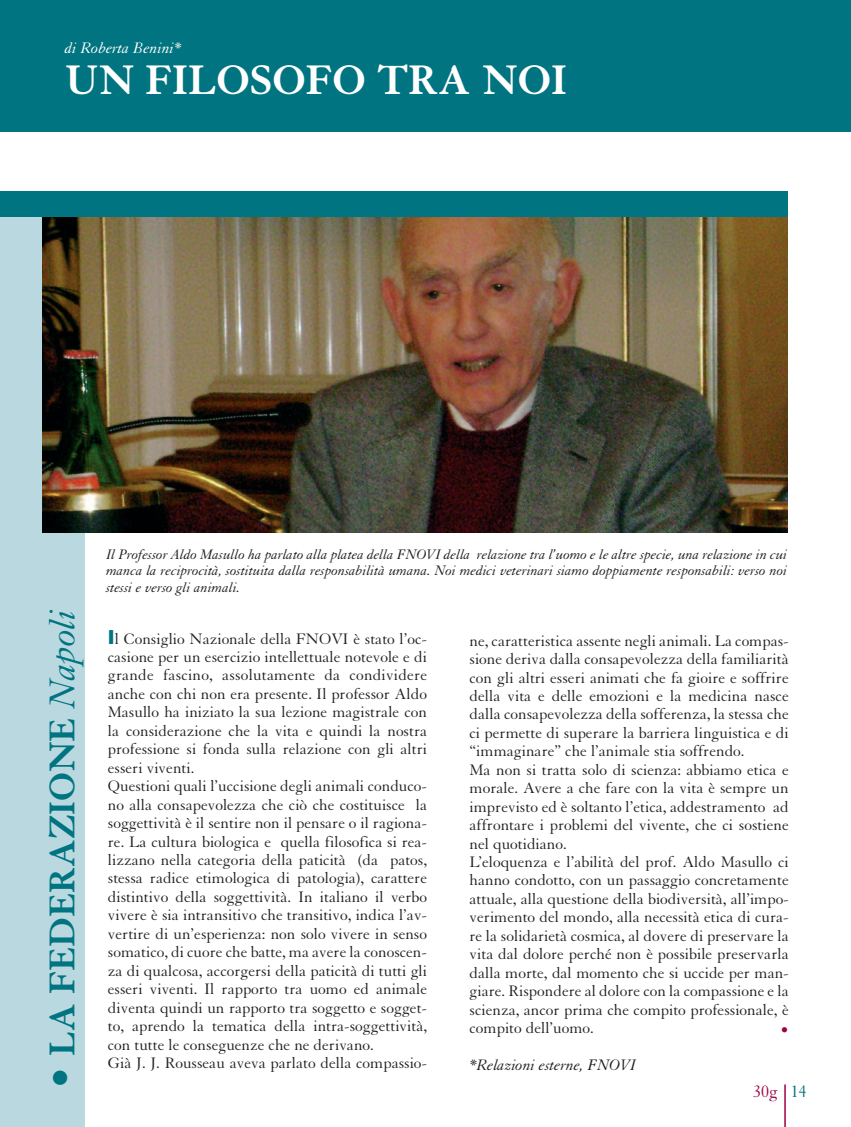
<style>
.page{position:relative;width:851px;height:1127px;background:#fff}
.page>*{position:absolute;margin:0;border:0;box-sizing:border-box;transform-origin:0 0}
.t1{font:700 45px "Granjon";color:#fff}
.t2{font:700 39px "Granjon";letter-spacing:-.005em;color:#007480}
.t3{font:18px "Granjon";color:#9e0147}
.t4{font:16.5px/18.5px "Granjon";color:#231f20}
.t5{font:italic 16.5px "Granjon";color:#231f20}
.t6{font:italic 16.5px "Granjon";color:#fff}
.t7{font:16.5px "Granjon";color:#9e0147}
.t8{font:italic 15px/16.5px "Granjon";color:#231f20;text-align:justify}
.s1{font-size:45px}
.s2{font-weight:400;font-style:italic}
.s3{font-family:"Folio";font-weight:700;font-size:19.5px;color:#007480}
.s4{color:#007480}
</style>
<div class="page">
<div style="left:0;top:191px;width:85px;height:936px;background:#bad8df"></div>
<hr style="left:784px;top:1084px;width:1px;height:43px;background:#9e0147">
<div style="left:0;top:0;width:850px;height:132px;background:#007480"></div>
<img style="left:43px;top:217px;width:744px;height:316px">
<div style="left:0;top:191px;width:787px;height:26px;background:#007480"></div>
<p class="t6" style="left:65px;top:43px;width:118px">di Roberta Benini*</p>
<h1 class="t1" style="left:65px;top:64px;width:503px">UN FILOSOFO TRA NOI</h1>
<h2 class="t2" style="left:48px;top:1089px;width:481px;rotate:-90deg"><span class="s1">•</span> LA FEDERAZIONE <span class="s2">Napoli</span></h2>
<p class="t8" style="left:106px;top:547px;width:682px">Il Professor Aldo Masullo ha parlato alla platea della FNOVI della relazione tra l’uomo e le altre specie, una relazione in cui manca la reciprocità, sostituita dalla responsabilità umana. Noi medici veterinari siamo doppiamente responsabili: verso noi stessi e verso gli animali.</p>
<p class="t4" style="left:108px;top:631px;width:321px"><span class="s3">I</span>l Consiglio Nazionale della FNOVI è stato l’oc&shy;casione per un esercizio intellettuale notevole e di grande fascino, assolutamente da condividere anche con chi non era presente. Il professor Aldo Masullo ha iniziato la sua lezione magistrale con la considerazione che la vita e quindi la nostra professione si fonda sulla relazione con gli altri esseri viventi.<br>Questioni quali l’uccisione degli animali conduco&shy;no alla consapevolezza che ciò che costituisce la soggettività è il sentire non il pensare o il ragiona&shy;re. La cultura biologica e quella filosofica si rea&shy;lizzano nella categoria della paticità (da patos, stessa radice etimologica di patologia), carattere distintivo della soggettività. In italiano il verbo vivere è sia intransitivo che transitivo, indica l’av&shy;vertire di un’esperienza: non solo vivere in senso somatico, di cuore che batte, ma avere la conoscen&shy;za di qualcosa, accorgersi della paticità di tutti gli esseri viventi. Il rapporto tra uomo ed animale diventa quindi un rapporto tra soggetto e sogget&shy;to, aprendo la tematica della intra-soggettività, con tutte le conseguenze che ne derivano.<br>Già J. J. Rousseau aveva parlato della compassio-</p>
<p class="t4" style="left:469px;top:633px;width:321px">ne, caratteristica assente negli animali. La compas&shy;sione deriva dalla consapevolezza della familiarità con gli altri esseri animati che fa gioire e soffrire della vita e delle emozioni e la medicina nasce dalla consapevolezza della sofferenza, la stessa che ci permette di superare la barriera linguistica e di “immaginare” che l’animale stia soffrendo.<br>Ma non si tratta solo di scienza: abbiamo etica e morale. Avere a che fare con la vita è sempre un imprevisto ed è soltanto l’etica, addestramento ad affrontare i problemi del vivente, che ci sostiene nel quotidiano.<br>L’eloquenza e l’abilità del prof. Aldo Masullo ci hanno condotto, con un passaggio concretamente attuale, alla questione della biodiversità, all’impo&shy;verimento del mondo, alla necessità etica di cura&shy;re la solidarietà cosmica, al dovere di preservare la vita dal dolore perché non è possibile preservarla dalla morte, dal momento che si uccide per man&shy;giare. Rispondere al dolore con la compassione e la scienza, ancor prima che compito professionale, è compito dell’uomo.</p>
<p class="t7" style="left:780px;top:1024px;width:10px">•</p>
<p class="t5" style="left:469px;top:1059px;width:168px">*Relazioni esterne, FNOVI</p>
<p class="t3" style="left:753px;top:1084px;width:55px">30g <span class="s4">14</span></p>
</div>
